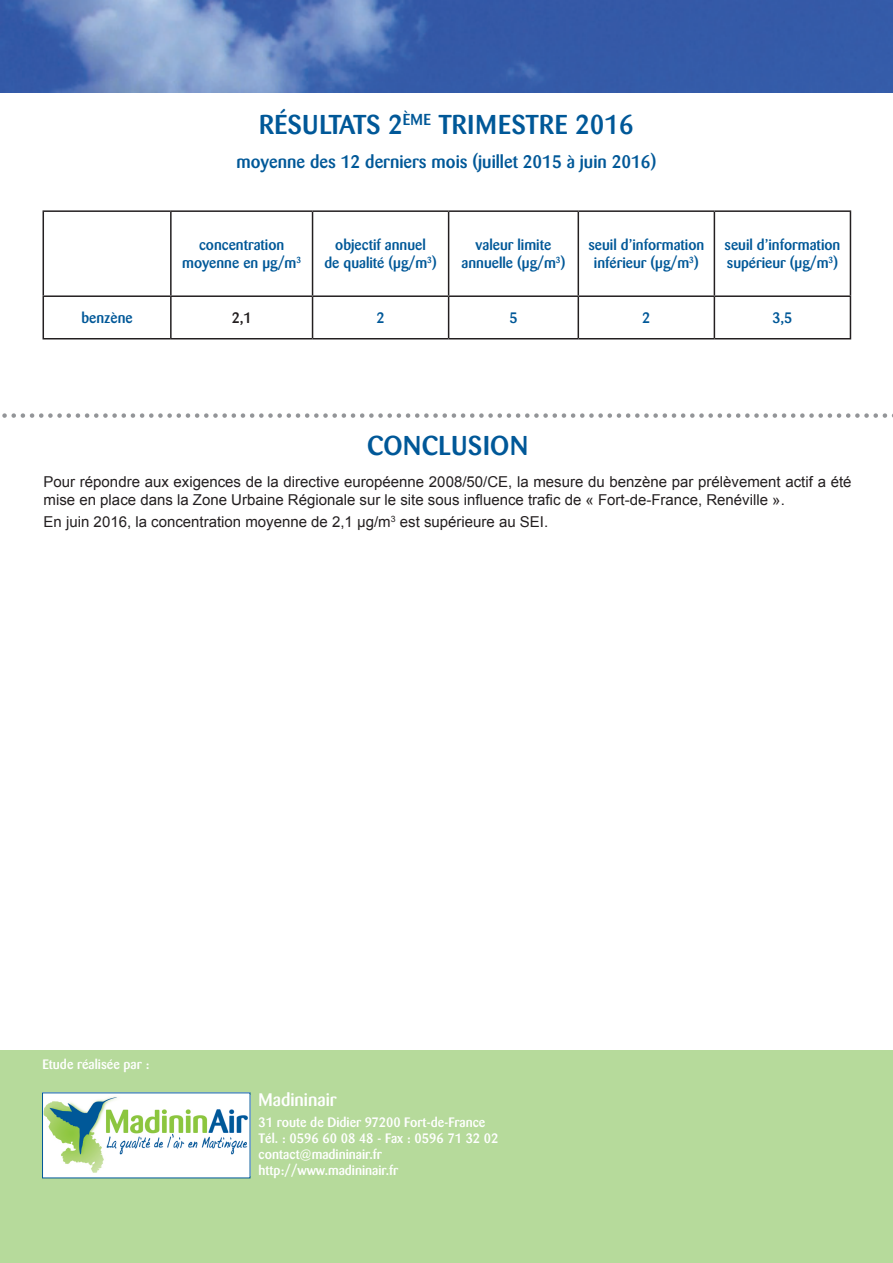
<style>
.page{position:relative;width:893px;height:1263px;background:#fff}
.page>*{position:absolute;margin:0;border:0;box-sizing:border-box;transform-origin:0 0}
.t1{font:500 27px "Barmeno";letter-spacing:.02em;color:#005898}
.t2{font:500 18px "Barmeno";color:#005898}
.t3{font:500 18px "Barmeno";color:#fff}
.t4{font:15px/18px "Arial";color:#231f20}
.t5{font:500 15px/18px "Barmeno";color:#005898;text-align:center}
.t6{font:500 15px "Barmeno";color:#231f20}
.t7{font:500 13.5px/16.2px "Barmeno";color:#fff}
</style>
<div class="page">
<img style="left:0;top:0;width:893px;height:92px">
<svg style="left:2px;top:413px;width:891px;height:5px"></svg>
<div style="left:0;top:1050px;width:893px;height:213px;background:#b6da9b"></div>
<div style="left:43px;top:1093px;width:207px;height:85px;background:#fff"></div>
<img style="left:44px;top:1096px;width:204px;height:77px">
<hr style="left:43px;top:295px;width:128px;height:2px;background:#231f20">
<hr style="left:171px;top:295px;width:142px;height:2px;background:#231f20">
<hr style="left:313px;top:295px;width:136px;height:2px;background:#231f20">
<hr style="left:449px;top:295px;width:129px;height:2px;background:#231f20">
<hr style="left:578px;top:295px;width:136px;height:2px;background:#231f20">
<hr style="left:714px;top:295px;width:137px;height:2px;background:#231f20">
<hr style="left:43px;top:210px;width:128px;height:2px;background:#231f20">
<hr style="left:43px;top:212px;width:1px;height:83px;background:#231f20">
<hr style="left:171px;top:210px;width:142px;height:2px;background:#231f20">
<hr style="left:170px;top:212px;width:2px;height:83px;background:#231f20">
<hr style="left:313px;top:210px;width:136px;height:2px;background:#231f20">
<hr style="left:312px;top:212px;width:1px;height:83px;background:#231f20">
<hr style="left:449px;top:210px;width:129px;height:2px;background:#231f20">
<hr style="left:448px;top:212px;width:1px;height:83px;background:#231f20">
<hr style="left:578px;top:210px;width:136px;height:2px;background:#231f20">
<hr style="left:578px;top:212px;width:1px;height:83px;background:#231f20">
<hr style="left:714px;top:210px;width:137px;height:2px;background:#231f20">
<hr style="left:714px;top:212px;width:1px;height:83px;background:#231f20">
<hr style="left:850px;top:212px;width:1px;height:83px;background:#231f20">
<hr style="left:43px;top:297px;width:1px;height:41px;background:#231f20">
<hr style="left:170px;top:297px;width:2px;height:41px;background:#231f20">
<hr style="left:312px;top:297px;width:1px;height:41px;background:#231f20">
<hr style="left:448px;top:297px;width:1px;height:41px;background:#231f20">
<hr style="left:578px;top:297px;width:1px;height:41px;background:#231f20">
<hr style="left:714px;top:297px;width:1px;height:41px;background:#231f20">
<hr style="left:850px;top:297px;width:1px;height:41px;background:#231f20">
<hr style="left:43px;top:338px;width:128px;height:1px;background:#231f20">
<hr style="left:171px;top:338px;width:142px;height:1px;background:#231f20">
<hr style="left:313px;top:338px;width:136px;height:1px;background:#231f20">
<hr style="left:449px;top:338px;width:129px;height:1px;background:#231f20">
<hr style="left:578px;top:338px;width:136px;height:1px;background:#231f20">
<hr style="left:714px;top:338px;width:137px;height:1px;background:#231f20">
<h1 class="t1" style="left:259px;top:108px;width:376px">Résultats 2<sup>ème</sup> trimestre 2016</h1>
<p class="t2" style="left:237px;top:151px;width:421px">moyenne des 12 derniers mois (juillet 2015 à juin 2016)</p>
<p class="t5" style="left:182px;top:236px;width:121px">concentration moyenne en µg/m<sup>3</sup></p>
<p class="t5" style="left:324px;top:236px;width:114px">objectif annuel<br>de qualité (µg/m<sup>3</sup>)</p>
<p class="t5" style="left:462px;top:236px;width:105px">valeur limite annuelle (µg/m<sup>3</sup>)</p>
<p class="t5" style="left:588px;top:236px;width:117px">seuil d’information inférieur (µg/m<sup>3</sup>)</p>
<p class="t5" style="left:724px;top:236px;width:117px;text-align:left">seuil d’information supérieur (µg/m<sup>3</sup>)</p>
<p class="t5" style="left:81px;top:309px;width:53px">benzène</p>
<p class="t6" style="left:232px;top:309px;width:22px">2,1</p>
<p class="t5" style="left:376px;top:309px;width:10px">2</p>
<p class="t5" style="left:509px;top:309px;width:10px">5</p>
<p class="t5" style="left:642px;top:309px;width:10px">2</p>
<p class="t5" style="left:772px;top:309px;width:22px">3,5</p>
<h1 class="t1" style="left:367px;top:430px;width:162px">conclusion</h1>
<p class="t4" style="left:44px;top:473px;width:809px">Pour répondre aux exigences de la directive européenne 2008/50/CE, la mesure du benzène par prélèvement actif a été mise en place dans la Zone Urbaine Régionale sur le site sous influence trafic de « Fort-de-France, Renéville ».</p>
<p class="t4" style="left:44px;top:513px;width:506px">En juin 2016, la concentration moyenne de 2,1 µg/m<sup>3</sup> est supérieure au SEI.</p>
<p class="t7" style="left:43px;top:1056px;width:108px">Etude réalisée par :</p>
<p class="t3" style="left:259px;top:1089px;width:79px">Madininair</p>
<p class="t7" style="left:259px;top:1114px;width:242px">31 route de Didier 97200 Fort-de-France<br>Tél. : 0596 60 08 48 - Fax : 0596 71 32 02 contact@madininair.fr http://www.madininair.fr</p>
</div>
